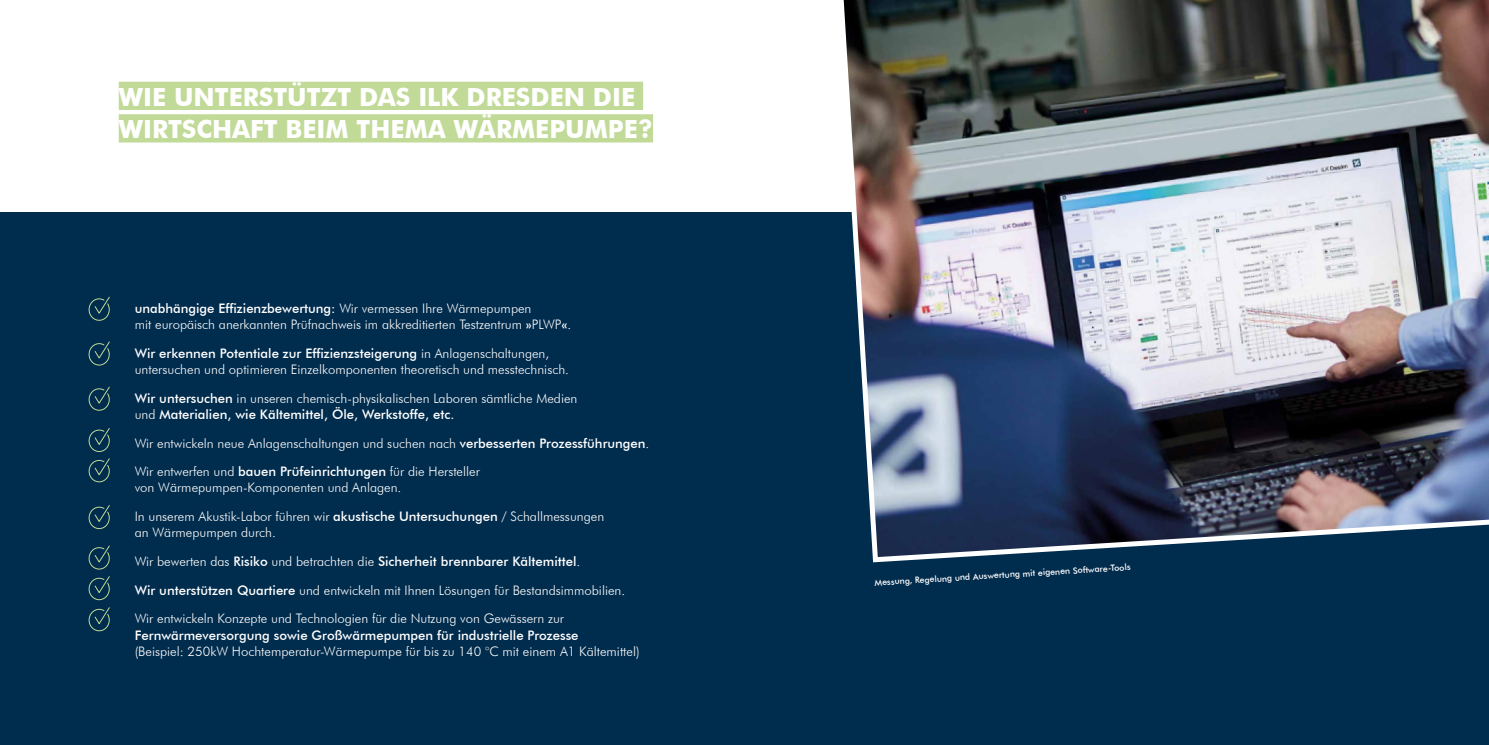
<style>
.page{position:relative;width:1489px;height:745px;background:#fff}
.page>*{position:absolute;margin:0;border:0;box-sizing:border-box;transform-origin:0 0}
.t1{font:700 25px/32.5px "Futura BT";color:#fff}
.t2{font:300 13.12px/28.6px "Futura BT";color:#fff}
.t3{font:500 13.12px/16.2px "Futura BT";color:#fff}
.t4{font:500 8.75px "Futura BT";color:#fff}
.s1{font-weight:500}
.s2{font-weight:300}
</style>
<div class="page">
<div style="left:0;top:213px;width:1488px;height:531px;background:#002c4d"></div>
<svg style="left:88px;top:296px;width:22px;height:25px"></svg>
<svg style="left:88px;top:341px;width:22px;height:25px"></svg>
<svg style="left:88px;top:386px;width:22px;height:25px"></svg>
<svg style="left:88px;top:428px;width:22px;height:54px"></svg>
<svg style="left:88px;top:505px;width:22px;height:24px"></svg>
<svg style="left:88px;top:545px;width:22px;height:55px"></svg>
<svg style="left:88px;top:607px;width:22px;height:24px"></svg>
<img style="left:834px;top:0;width:654px;height:563px">
<div style="left:119px;top:82px;width:524px;height:28px;background:#c1da98"></div>
<div style="left:119px;top:114px;width:534px;height:28px;background:#c1da98"></div>
<h1 class="t1" style="left:119px;top:80px;width:536px">WIE UNTERSTÜTZT DAS ILK DRESDEN DIE<br>WIRTSCHAFT BEIM THEMA WÄRMEPUMPE?</h1>
<p class="t2" style="left:135px;top:299px;width:438px;line-height:16.2px"><span class="s1">unabhängige Effizienzbewertung:</span> Wir vermessen Ihre Wärmepumpen<br>mit europäisch anerkannten Prüfnachweis im akkreditierten Testzentrum <span class="s1">»</span>PLWP<span class="s1">«</span>.</p>
<p class="t2" style="left:135px;top:344px;width:436px;line-height:16.2px"><span class="s1">Wir erkennen Potentiale zur Effizienzsteigerung</span> in Anlagenschaltungen, untersuchen und optimieren Einzelkomponenten theoretisch und messtechnisch.</p>
<p class="t3" style="left:135px;top:389px;width:444px">Wir untersuchen <span class="s2">in unseren chemisch-physikalischen Laboren sämtliche Medien und</span> Materialien, wie Kältemittel, Öle, Werkstoffe, etc.</p>
<p class="t2" style="left:135px;top:428px;width:516px">Wir entwickeln neue Anlagenschaltungen und suchen nach <span class="s1">verbesserten Prozessführungen</span>.<br>Wir entwerfen und <span class="s1">bauen Prüfeinrichtungen</span> für die Hersteller</p>
<p class="t2" style="left:135px;top:473px;width:471px">von Wärmepumpen-Komponenten und Anlagen.<br>In unserem Akustik-Labor führen wir <span class="s1">akustische Untersuchungen</span> / Schallmessungen</p>
<p class="t2" style="left:135px;top:518px;width:492px">an Wärmepumpen durch.<br>Wir bewerten das <span class="s1">Risiko</span> und betrachten die <span class="s1">Sicherheit brennbarer Kältemittel</span>.<br><span class="s1">Wir unterstützen Quartiere</span> und entwickeln mit Ihnen Lösungen für Bestandsimmobilien.<br>Wir entwickeln Konzepte und Technologien für die Nutzung von Gewässern zur</p>
<p class="t3" style="left:135px;top:626px;width:445px">Fernwärmeversorgung sowie Großwärmepumpen für industrielle Prozesse</p>
<p class="t2" style="left:135px;top:636px;width:506px">(Beispiel: 250kW Hochtemperatur-Wärmepumpe für bis zu 140 °C mit einem A1 Kältemittel)</p>
<p class="t4" style="left:874px;top:575px;width:258px;rotate:-3deg">Messung, Regelung und Auswertung mit eigenen Software-Tools</p>
</div>
